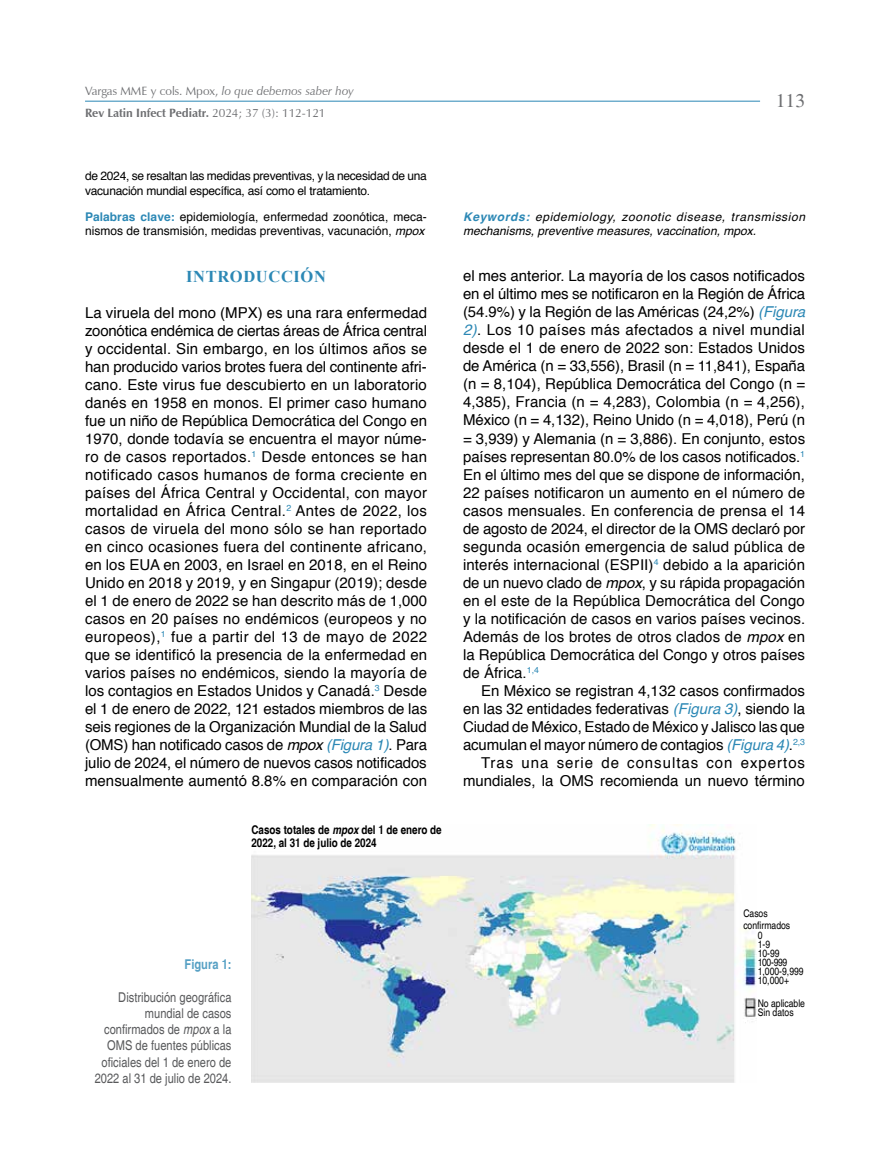
<style>
.page{position:relative;width:893px;height:1170px;background:#fff}
.page>*{position:absolute;margin:0;border:0;box-sizing:border-box;transform-origin:0 0}
.t1{font:19.5px "Times";color:#6d6e71}
.t2{font:700 16.5px "Times New Roman";letter-spacing:.04em;color:#2c88b5}
.t3{font:15px/18px "Helvetica";color:#000;text-align:justify}
.t4{font:condensed 13.5px/16.2px "Helvetica";color:#58595b;text-align:right}
.t5{font:700 condensed 13.5px "Helvetica";color:#56a0c4}
.t6{font:12px/14.4px "Helvetica";color:#000}
.t7{font:12px/14.4px "Helvetica";letter-spacing:-.02em;color:#000}
.t8{font:italic 12px/14.4px "Helvetica";letter-spacing:.005em;color:#000}
.t9{font:12px/22px "Zapf Humanist 601 BT";letter-spacing:.005em;color:#6d6e71}
.t10{font:700 condensed 12px/13.5px "Helvetica";color:#000}
.t11{font:condensed 10.5px/9px "Helvetica";color:#000}
.s1{font-style:italic}
.s2{font-weight:700}
.s3{font-weight:700;color:#2c88b5}
.s4{font-style:italic;color:#2c88b5}
</style>
<div class="page">
<hr style="left:85px;top:101px;width:675px;height:1px;background:#2c88b5">
<img style="left:251px;top:824px;width:506px;height:258px">
<p class="t9" style="left:85px;top:79px;width:270px">Vargas MME y cols. Mpox, <span class="s1">lo que debemos saber hoy<br></span><span class="s2">Rev Latin Infect Pediatr.</span> 2024; 37 (3): 112-121</p>
<h1 class="t1" style="left:776px;top:89px;width:31px">113</h1>
<p class="t7" style="left:85px;top:169px;width:343px">de 2024, se resaltan las medidas preventivas, y la necesidad de una vacunación mundial específica, así como el tratamiento.</p>
<p class="t6" style="left:85px;top:210px;width:343px"><span class="s3">Palabras clave:</span> epidemiología, enfermedad zoonótica, meca&shy;nismos de transmisión, medidas preventivas, vacunación, <span class="s1">mpox</span></p>
<p class="t8" style="left:463px;top:210px;width:344px"><span class="s3">Keywords:</span> epidemiology, zoonotic disease, transmission mechanisms, preventive measures, vaccination, mpox.</p>
<p class="t2" style="left:186px;top:264px;width:141px">INTRODUCCIÓN</p>
<p class="t3" style="left:85px;top:304px;width:344px">La viruela del mono (MPX) es una rara enfermedad zoonótica endémica de ciertas áreas de África central y occidental. Sin embargo, en los últimos años se han producido varios brotes fuera del continente afri&shy;cano. Este virus fue descubierto en un laboratorio danés en 1958 en monos. El primer caso humano fue un niño de República Democrática del Congo en 1970, donde todavía se encuentra el mayor núme&shy;ro de casos reportados.<sup>1</sup> Desde entonces se han notificado casos humanos de forma creciente en países del África Central y Occidental, con mayor mortalidad en África Central.<sup>2</sup> Antes de 2022, los casos de viruela del mono sólo se han reportado en cinco ocasiones fuera del continente africano, en los EUA en 2003, en Israel en 2018, en el Reino Unido en 2018 y 2019, y en Singapur (2019); desde el 1 de enero de 2022 se han descrito más de 1,000 casos en 20 países no endémicos (europeos y no europeos),<sup>1</sup> fue a partir del 13 de mayo de 2022 que se identificó la presencia de la enfermedad en varios países no endémicos, siendo la mayoría de los contagios en Estados Unidos y Canadá.<sup>3</sup> Desde el 1 de enero de 2022, 121 estados miembros de las seis regiones de la Organización Mundial de la Salud (OMS) han notificado casos de <span class="s1">mpox</span> <span class="s4">(Figura 1)</span>. Para julio de 2024, el número de nuevos casos notificados mensualmente aumentó 8.8% en comparación con</p>
<p class="t10" style="left:251px;top:822px;width:192px">Casos totales de <span class="s1">mpox</span> del 1 de enero de<br>2022, al 31 de julio de 2024</p>
<p class="t3" style="left:463px;top:267px;width:344px">el mes anterior. La mayoría de los casos notificados en el último mes se notificaron en la Región de África (54.9%) y la Región de las Américas (24,2%) <span class="s4">(Figura 2)</span>. Los 10 países más afectados a nivel mundial desde el 1 de enero de 2022 son: Estados Unidos de América (n = 33,556), Brasil (n = 11,841), España (n = 8,104), República Democrática del Congo (n = 4,385), Francia (n = 4,283), Colombia (n = 4,256), México (n = 4,132), Reino Unido (n = 4,018), Perú (n = 3,939) y Alemania (n = 3,886). En conjunto, estos países representan 80.0% de los casos notificados.<sup>1<br></sup>En el último mes del que se dispone de información, 22 países notificaron un aumento en el número de casos mensuales. En conferencia de prensa el 14 de agosto de 2024, el director de la OMS declaró por segunda ocasión emergencia de salud pública de interés internacional (ESPII)<sup>4</sup> debido a la aparición de un nuevo clado de <span class="s1">mpox</span>, y su rápida propagación en el este de la República Democrática del Congo y la notificación de casos en varios países vecinos.<br>Además de los brotes de otros clados de <span class="s1">mpox</span> en la República Democrática del Congo y otros países de África.<sup>1,4</sup></p>
<p class="t3" style="left:463px;top:681px;width:344px;text-align:right">En México se registran 4,132 casos confirmados en las 32 entidades federativas <span class="s4">(Figura 3)</span>, siendo la Ciudad de México, Estado de México y Jalisco las que acumulan el mayor número de contagios <span class="s4">(Figura 4)</span>.<sup>2,3<br></sup>Tras una serie de consultas con expertos mundiales, la OMS recomienda un nuevo término</p>
<p class="t5" style="left:185px;top:956px;width:48px">Figura 1:</p>
<p class="t4" style="left:95px;top:989px;width:138px">Distribución geográfica mundial de casos confirmados de <span class="s1">mpox</span> a la<br>OMS de fuentes públicas oficiales del 1 de enero de<br>2022 al 31 de julio de 2024.</p>
<p class="t11" style="left:743px;top:907px;width:48px;line-height:12px">Casos confirmados</p>
<p class="t11" style="left:758px;top:930px;width:47px">0<br>1-9<br>10-99<br>100-999<br>1,000-9,999<br>10,000+</p>
<p class="t11" style="left:758px;top:998px;width:49px">No aplicable<br>Sin datos</p>
</div>
